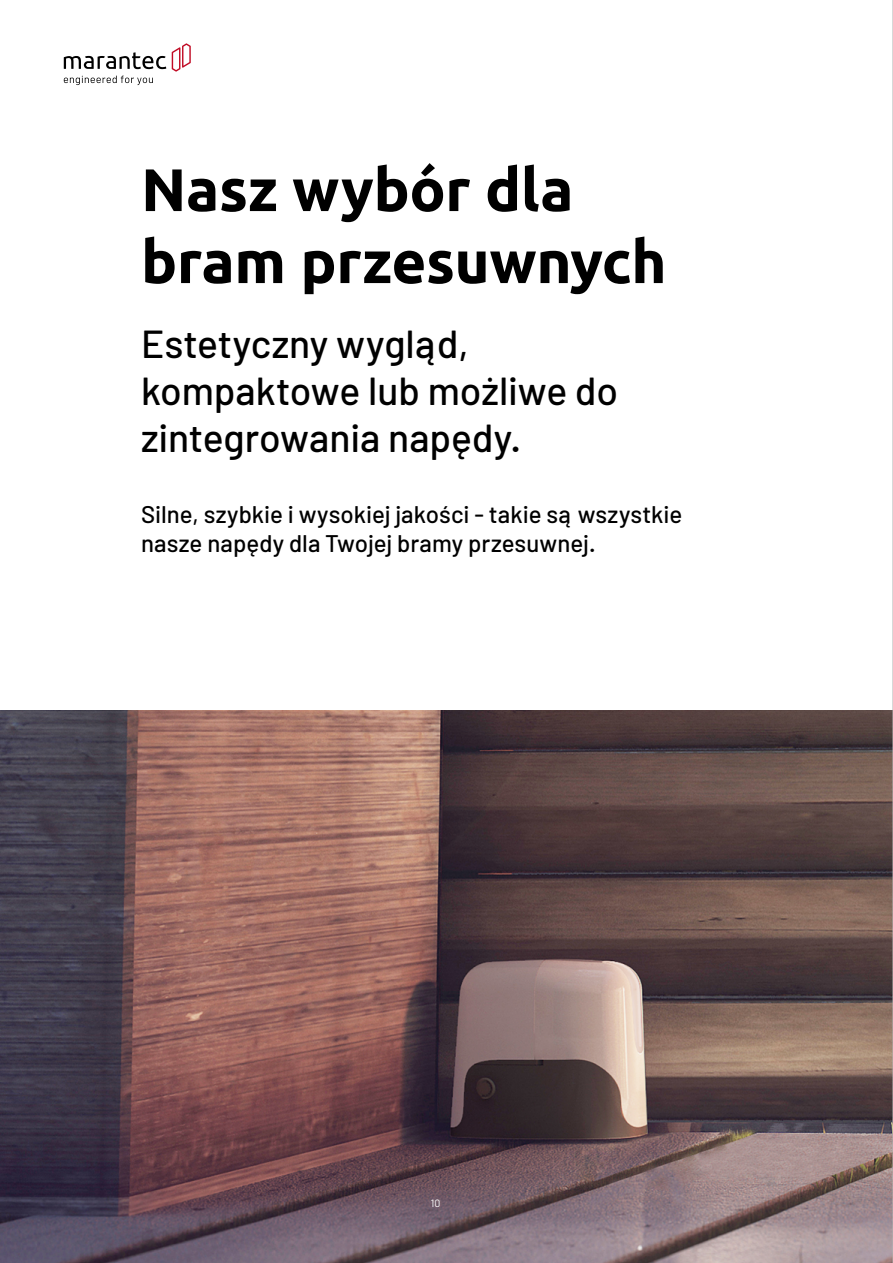
<style>
.page{position:relative;width:893px;height:1263px;background:#fff}
.page>*{position:absolute;margin:0;border:0;box-sizing:border-box;transform-origin:0 0}
.t1{font:700 60px/72px "Ubuntu";letter-spacing:-.005em;color:#000}
.t2{font:500 39px/46.8px "Barlow";color:#000}
.t3{font:500 24px/28.8px "Barlow";letter-spacing:.005em;color:#000}
.t4{font:10.5px "Barlow";color:#fff}
</style>
<div class="page">
<img style="left:0;top:710px;width:892px;height:553px">
<hr style="left:892px;top:0;width:1px;height:1263px;background:#b3b2b2">
<svg style="left:64px;top:52px;width:102px;height:17px"></svg>
<svg style="left:172px;top:43px;width:19px;height:29px"></svg>
<svg style="left:64px;top:76px;width:89px;height:9px"></svg>
<h1 class="t1" style="left:141px;top:153px;width:527px">Nasz wybór dla bram przesuwnych</h1>
<h2 class="t2" style="left:141px;top:320px;width:478px">Estetyczny wygląd, kompaktowe lub możliwe do zintegrowania napędy.</h2>
<p class="t3" style="left:141px;top:500px;width:543px">Silne, szybkie i wysokiej jakości - takie są wszystkie nasze napędy dla Twojej bramy przesuwnej.</p>
<p class="t4" style="left:431px;top:1196px;width:11px">10</p>
</div>
